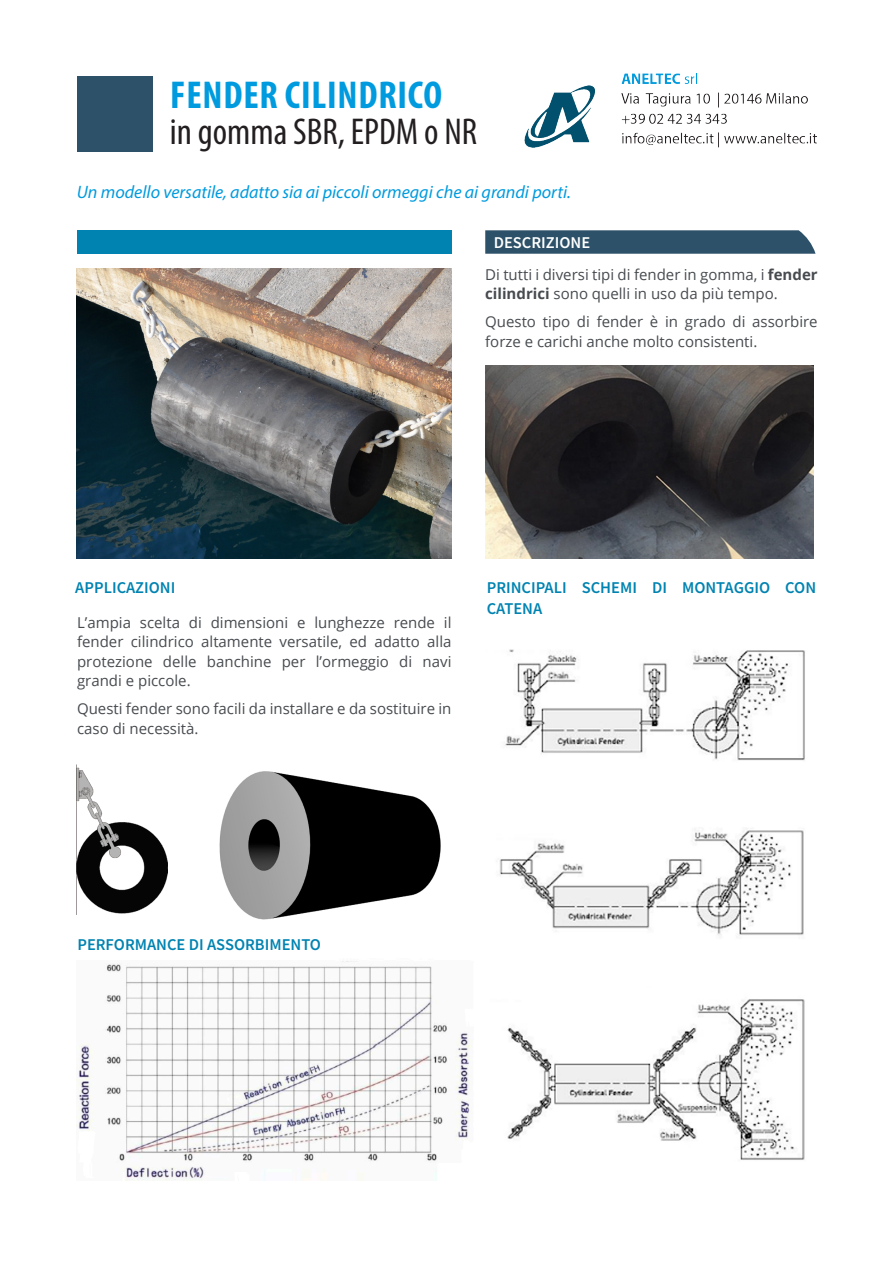
<style>
.page{position:relative;width:893px;height:1263px;background:#fff}
.page>*{position:absolute;margin:0;border:0;box-sizing:border-box;transform-origin:0 0}
.Heading_1{font:700 condensed 39px "Myriad Pro";letter-spacing:.02em;color:#009bde}
.Heading_1-2{font:condensed 37.5px "Myriad Pro";color:#231f20}
.Intro_text_blue{font:italic 18px "Myriad Pro";color:#009bde}
.Product_Descriptions{font:600 16.5px/21px "Source Sans Pro";color:#0083b1}
.Product_Name_2{font:600 16.5px "Source Sans Pro";color:#fff}
.Product_Descriptions-2{font:15px/19.5px "Open Sans";color:#474b4f}
.s1{font-weight:700}
</style>
<div class="page">
<img style="left:524px;top:73px;width:292px;height:74px">
<img style="left:77px;top:268px;width:374px;height:290px">
<svg style="left:485px;top:230px;width:330px;height:24px;background:#36586e"></svg>
<div style="left:77px;top:230px;width:374px;height:24px;background:#0083b1"></div>
<div style="left:77px;top:77px;width:76px;height:75px;background:#2d5168"></div>
<img style="left:499px;top:649px;width:306px;height:511px">
<img style="left:485px;top:365px;width:328px;height:193px">
<img style="left:219px;top:771px;width:222px;height:149px">
<img style="left:76px;top:764px;width:92px;height:151px">
<img style="left:76px;top:961px;width:396px;height:219px">
<p class="Heading_1" style="left:170px;top:71px;width:274px">FENDER CILINDRICO</p>
<p class="Heading_1-2" style="left:170px;top:109px;width:309px">in gomma SBR, EPDM o NR</p>
<p class="Intro_text_blue" style="left:77px;top:181px;width:496px">Un modello versatile, adatto sia ai piccoli ormeggi che ai grandi porti.</p>
<p class="Product_Name_2" style="left:494px;top:232px;width:98px">DESCRIZIONE</p>
<p class="Product_Descriptions-2" style="left:485px;top:264px;width:334px">Di tutti i diversi tipi di fender in gomma, i <span class="s1">fender cilindrici</span> sono quelli in uso da più tempo.</p>
<p class="Product_Descriptions-2" style="left:485px;top:312px;width:334px">Questo tipo di fender è in grado di assorbire forze e carichi anche molto consistenti.</p>
<p class="Product_Descriptions" style="left:75px;top:577px;width:102px">APPLICAZIONI</p>
<p class="Product_Descriptions" style="left:487px;top:577px;width:331px">PRINCIPALI SCHEMI DI MONTAGGIO CON<br>CATENA</p>
<p class="Product_Descriptions-2" style="left:77px;top:612px;width:376px;text-align:justify">L’ampia scelta di dimensioni e lunghezze rende il fender cilindrico altamente versatile, ed adatto alla protezione delle banchine per l’ormeggio di navi grandi e piccole.</p>
<p class="Product_Descriptions-2" style="left:77px;top:699px;width:376px">Questi fender sono facili da installare e da sostituire in caso di necessità.</p>
<p class="Product_Descriptions" style="left:77px;top:934px;width:245px">PERFORMANCE DI ASSORBIMENTO</p>
</div>
